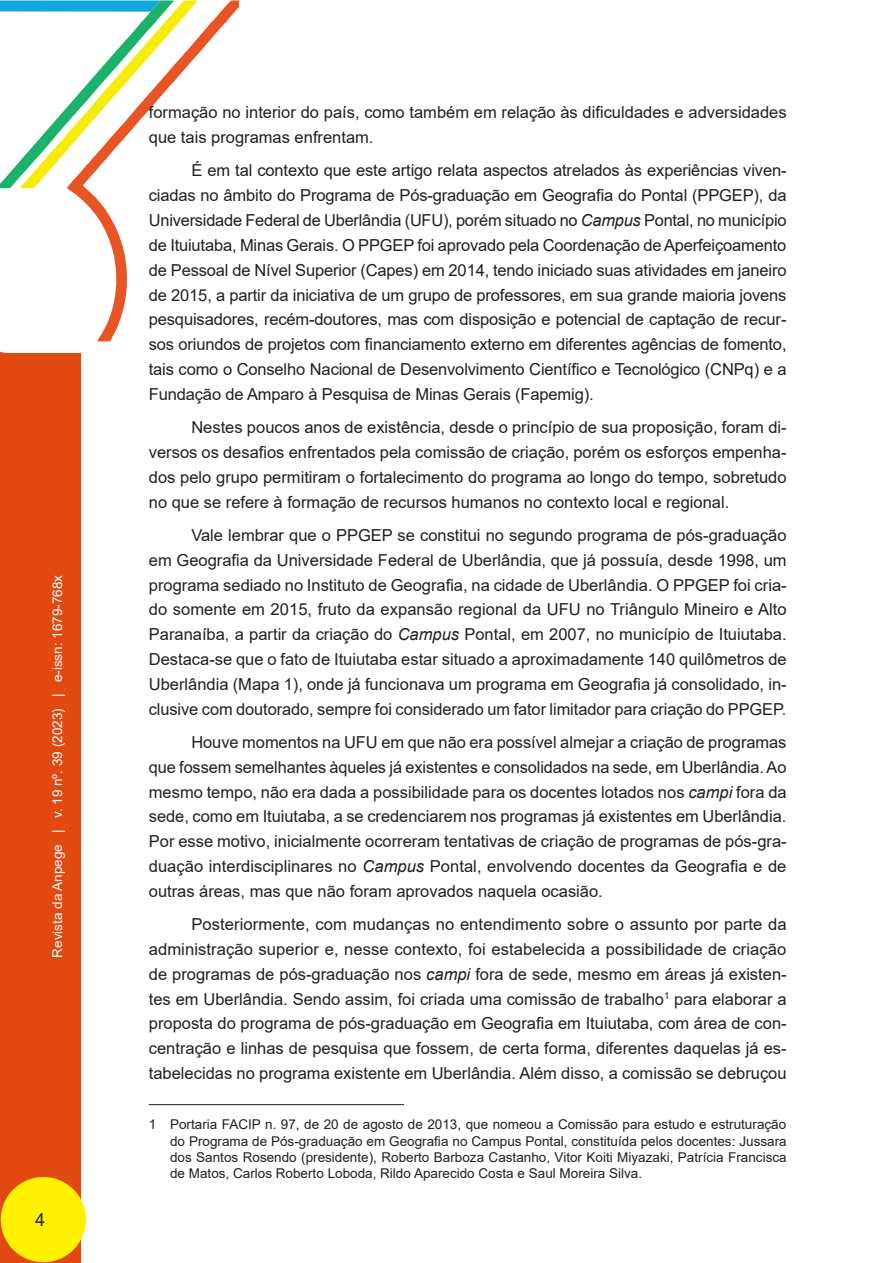
<style>
.page{position:relative;width:893px;height:1263px;background:#fff}
.page>*{position:absolute;margin:0;border:0;box-sizing:border-box;transform-origin:0 0}
.t1{font:18px "Arial";color:#231f20}
._04_CORPO_DO_TEXTO{font:16.5px/24.8px "Arial";color:#231f20;text-align:justify}
._06_NOTA_DE_RODAPE{font:13.5px/16.2px "Arial";color:#231f20;text-align:justify}
.t2{font:13.5px "Arial";color:#fff}
.s1{font-style:italic}
</style>
<div class="page">
<svg style="left:0;top:351px;width:19px;height:3px"></svg>
<svg style="left:69px;top:0;width:170px;height:341px"></svg>
<svg style="left:0;top:0;width:198px;height:190px"></svg>
<div style="left:0;top:354px;width:80px;height:909px;background:#e24911"></div>
<div style="left:1px;top:1177px;width:85px;height:85px;background:#fff101;border-radius:50%"></div>
<hr style="left:149px;top:1104px;width:255px;height:1px;background:#231f20">
<p class="t2" style="left:48px;top:957px;width:384px;rotate:-90deg">Revista da Anpege | v. 19 nº. 39 (2023) | e-issn: 1679-768x</p>
<p class="t1" style="left:35px;top:1207px;width:12px">4</p>
<p class="_04_CORPO_DO_TEXTO" style="left:149px;top:100px;width:639px">formação no interior do país, como também em relação às dificuldades e adversidades que tais programas enfrentam.</p>
<p class="_04_CORPO_DO_TEXTO" style="left:149px;top:158px;width:639px;text-indent:43px">É em tal contexto que este artigo relata aspectos atrelados às experiências viven&shy;ciadas no âmbito do Programa de Pós-graduação em Geografia do Pontal (PPGEP), da Universidade Federal de Uberlândia (UFU), porém situado no <span class="s1">Campus</span> Pontal, no município de Ituiutaba, Minas Gerais. O PPGEP foi aprovado pela Coordenação de Aperfeiçoamento de Pessoal de Nível Superior (Capes) em 2014, tendo iniciado suas atividades em janeiro de 2015, a partir da iniciativa de um grupo de professores, em sua grande maioria jovens pesquisadores, recém-doutores, mas com disposição e potencial de captação de recur&shy;sos oriundos de projetos com financiamento externo em diferentes agências de fomento, tais como o Conselho Nacional de Desenvolvimento Científico e Tecnológico (CNPq) e a Fundação de Amparo à Pesquisa de Minas Gerais (Fapemig).</p>
<p class="_04_CORPO_DO_TEXTO" style="left:149px;top:415px;width:639px;text-indent:43px">Nestes poucos anos de existência, desde o princípio de sua proposição, foram di&shy;versos os desafios enfrentados pela comissão de criação, porém os esforços empenha&shy;dos pelo grupo permitiram o fortalecimento do programa ao longo do tempo, sobretudo no que se refere à formação de recursos humanos no contexto local e regional.</p>
<p class="_04_CORPO_DO_TEXTO" style="left:149px;top:523px;width:639px;text-indent:43px">Vale lembrar que o PPGEP se constitui no segundo programa de pós-graduação em Geografia da Universidade Federal de Uberlândia, que já possuía, desde 1998, um programa sediado no Instituto de Geografia, na cidade de Uberlândia. O PPGEP foi cria&shy;do somente em 2015, fruto da expansão regional da UFU no Triângulo Mineiro e Alto Paranaíba, a partir da criação do <span class="s1">Campus</span> Pontal, em 2007, no município de Ituiutaba.<br>Destaca-se que o fato de Ituiutaba estar situado a aproximadamente 140 quilômetros de Uberlândia (Mapa 1), onde já funcionava um programa em Geografia já consolidado, in&shy;clusive com doutorado, sempre foi considerado um fator limitador para criação do PPGEP.</p>
<p class="_04_CORPO_DO_TEXTO" style="left:149px;top:730px;width:639px;text-indent:43px">Houve momentos na UFU em que não era possível almejar a criação de programas que fossem semelhantes àqueles já existentes e consolidados na sede, em Uberlândia. Ao mesmo tempo, não era dada a possibilidade para os docentes lotados nos <span class="s1">campi</span> fora da sede, como em Ituiutaba, a se credenciarem nos programas já existentes em Uberlândia.<br>Por esse motivo, inicialmente ocorreram tentativas de criação de programas de pós-gra&shy;duação interdisciplinares no <span class="s1">Campus</span> Pontal, envolvendo docentes da Geografia e de outras áreas, mas que não foram aprovados naquela ocasião.</p>
<p class="_04_CORPO_DO_TEXTO" style="left:149px;top:912px;width:639px;text-indent:43px">Posteriormente, com mudanças no entendimento sobre o assunto por parte da administração superior e, nesse contexto, foi estabelecida a possibilidade de criação de programas de pós-graduação nos <span class="s1">campi</span> fora de sede, mesmo em áreas já existen&shy;tes em Uberlândia. Sendo assim, foi criada uma comissão de trabalho<sup>1</sup> para elaborar a proposta do programa de pós-graduação em Geografia em Ituiutaba, com área de con&shy;centração e linhas de pesquisa que fossem, de certa forma, diferentes daquelas já es&shy;tabelecidas no programa existente em Uberlândia. Além disso, a comissão se debruçou</p>
<p class="_06_NOTA_DE_RODAPE" style="left:170px;top:1116px;width:618px;text-indent:-21px">1 Portaria FACIP n. 97, de 20 de agosto de 2013, que nomeou a Comissão para estudo e estruturação do Programa de Pós-graduação em Geografia no Campus Pontal, constituída pelos docentes: Jussara dos Santos Rosendo (presidente), Roberto Barboza Castanho, Vitor Koiti Miyazaki, Patrícia Francisca de Matos, Carlos Roberto Loboda, Rildo Aparecido Costa e Saul Moreira Silva.</p>
</div>
